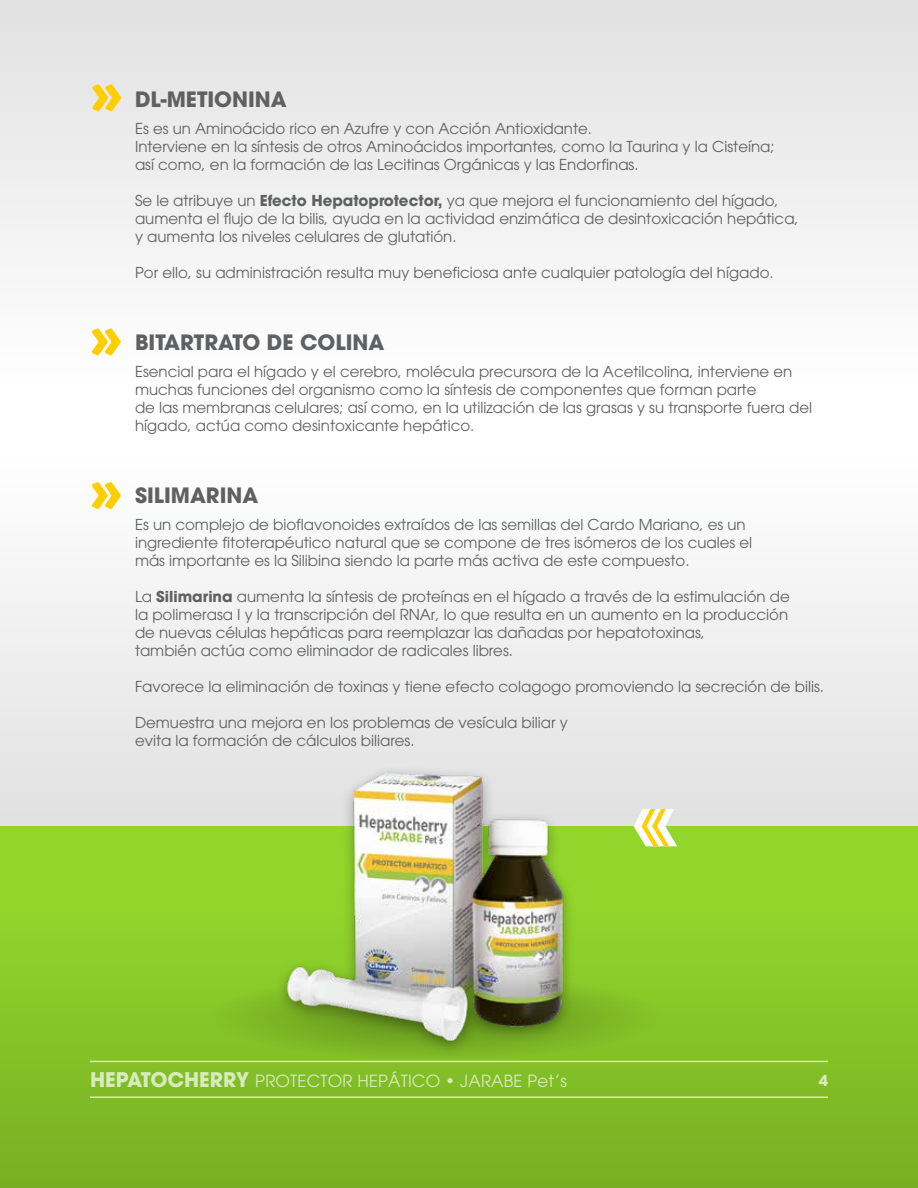
<style>
.page{position:relative;width:918px;height:1188px;background:#fff}
.page>*{position:absolute;margin:0;border:0;box-sizing:border-box;transform-origin:0 0}
.t1{font:700 21px "Avant Garde";color:#5f6062}
.t2{font:16.8px "Avant Garde";letter-spacing:.01em;color:#fff}
.t3{font:15px/18px "Avant Garde";color:#5f6062}
.t4{font:700 15px "Avant Garde";color:#fff}
.s1{font-weight:700}
.s2{font-weight:700;font-size:20.1px}
</style>
<div class="page">
<div style="left:0;top:456px;width:918px;height:381px;background:linear-gradient(to bottom,#fff,#e0e0e0)"></div>
<div style="left:0;top:0;width:918px;height:387px;background:linear-gradient(to bottom,#e1e1e1,#fff)"></div>
<div style="left:0;top:826px;width:918px;height:362px;background:#92d62c"></div>
<div style="left:0;top:906px;width:918px;height:282px;background:linear-gradient(to bottom,#92d62c,#77af24)"></div>
<hr style="left:90px;top:1096px;width:738px;height:2px;background:#fff">
<hr style="left:90px;top:1061px;width:738px;height:1px;background:#fff">
<svg style="left:634px;top:809px;width:43px;height:37px"></svg>
<div style="left:208px;top:973px;width:454px;height:87px;background:#83c027;border-radius:50%"></div>
<div style="left:275px;top:764px;width:301px;height:293px;background:#7fba25"></div>
<img style="left:269px;top:761px;width:352px;height:288px">
<svg style="left:94px;top:86px;width:26px;height:24px"></svg>
<svg style="left:93px;top:330px;width:26px;height:24px"></svg>
<svg style="left:93px;top:484px;width:26px;height:24px"></svg>
<h1 class="t1" style="left:135px;top:85px;width:153px">DL-METIONINA</h1>
<p class="t3" style="left:135px;top:119px;width:641px">Es es un Aminoácido rico en Azufre y con Acción Antioxidante.<br>Interviene en la síntesis de otros Aminoácidos importantes, como la Taurina y la Cisteína; así como, en la formación de las Lecitinas Orgánicas y las Endorfinas.</p>
<p class="t3" style="left:135px;top:191px;width:665px">Se le atribuye un <span class="s1">Efecto Hepatoprotector,</span> ya que mejora el funcionamiento del hígado, aumenta el flujo de la bilis, ayuda en la actividad enzimática de desintoxicación hepática, y aumenta los niveles celulares de glutatión.</p>
<p class="t3" style="left:135px;top:263px;width:640px">Por ello, su administración resulta muy beneficiosa ante cualquier patología del hígado.</p>
<h1 class="t1" style="left:135px;top:328px;width:251px">BITARTRATO DE COLINA</h1>
<p class="t3" style="left:135px;top:362px;width:679px">Esencial para el hígado y el cerebro, molécula precursora de la Acetilcolina, interviene en muchas funciones del organismo como la síntesis de componentes que forman parte<br>de las membranas celulares; así como, en la utilización de las grasas y su transporte fuera del hígado, actúa como desintoxicante hepático.</p>
<h1 class="t1" style="left:135px;top:481px;width:125px">SILIMARINA</h1>
<p class="t3" style="left:135px;top:515px;width:619px">Es un complejo de bioflavonoides extraídos de las semillas del Cardo Mariano, es un ingrediente fitoterapéutico natural que se compone de tres isómeros de los cuales el más importante es la Silibina siendo la parte más activa de este compuesto.</p>
<p class="t3" style="left:135px;top:587px;width:656px">La <span class="s1">Silimarina</span> aumenta la síntesis de proteínas en el hígado a través de la estimulación de la polimerasa I y la transcripción del RNAr, lo que resulta en un aumento en la producción de nuevas células hepáticas para reemplazar las dañadas por hepatotoxinas,<br>también actúa como eliminador de radicales libres.</p>
<p class="t3" style="left:135px;top:677px;width:691px">Favorece la eliminación de toxinas y tiene efecto colagogo promoviendo la secreción de bilis.</p>
<p class="t3" style="left:135px;top:713px;width:434px">Demuestra una mejora en los problemas de vesícula biliar y evita la formación de cálculos biliares.</p>
<p class="t2" style="left:90px;top:1071px;width:478px"><span class="s2">HEPATOCHERRY</span> PROTECTOR HEPÁTICO • JARABE Pet’s</p>
<p class="t4" style="left:819px;top:1070px;width:11px">4</p>
</div>
